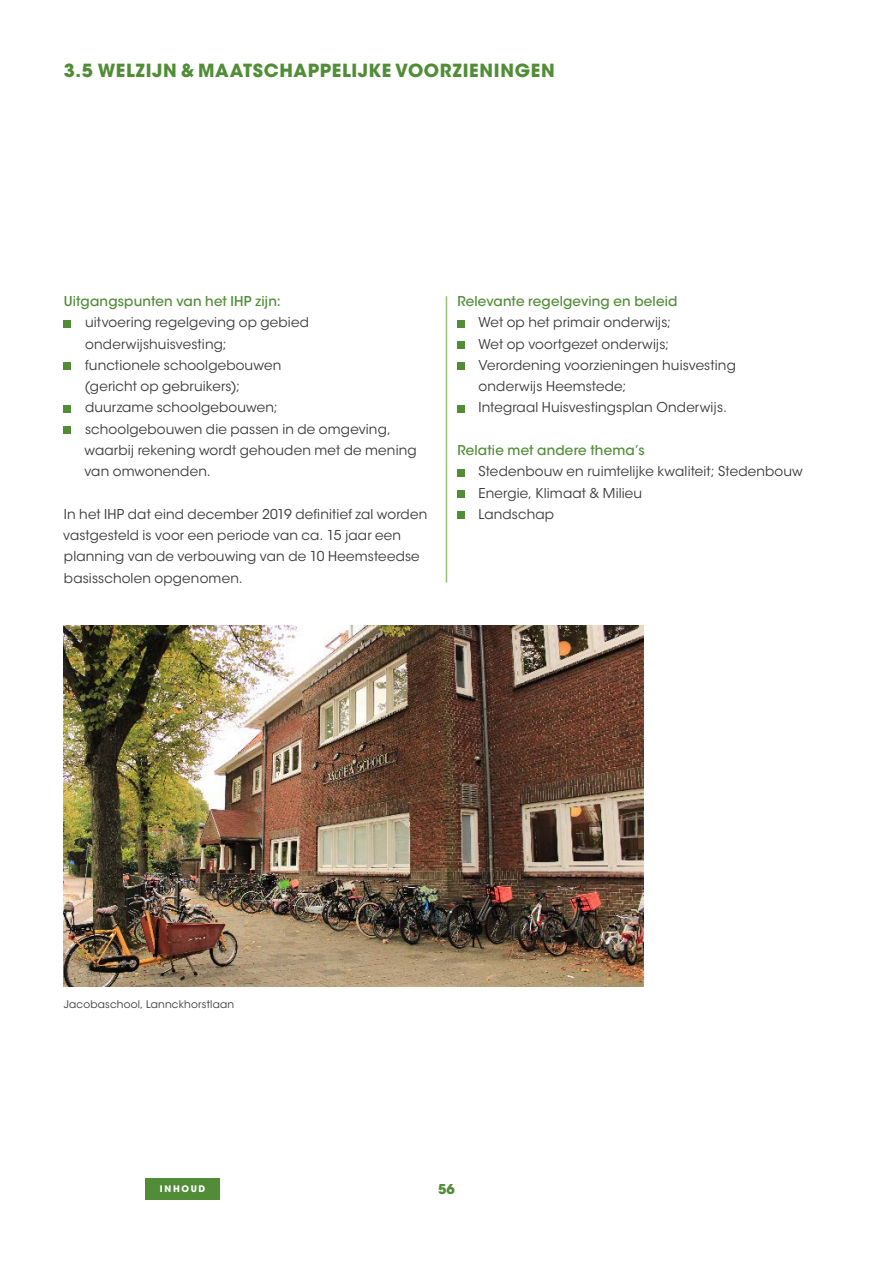
<style>
.page{position:relative;width:893px;height:1263px;background:#fff}
.page>*{position:absolute;margin:0;border:0;box-sizing:border-box;transform-origin:0 0}
.t1{font:700 18px "ITC Avant Garde Std";letter-spacing:.035em;color:#508d36}
.t2{font:13.5px/21.3px "ITC Avant Garde Std";letter-spacing:.01em;color:#393939}
.t3{font:500 13.5px "ITC Avant Garde Std";letter-spacing:.01em;color:#508d36}
.t4{font:700 13.5px "ITC Avant Garde Std";color:#508d36}
.t5{font:10.5px "ITC Avant Garde Std";letter-spacing:.02em;color:#393939}
.t6{font:700 9px "ITC Avant Garde Std";letter-spacing:.18em;color:#fff}
</style>
<div class="page">
<div style="left:145px;top:1178px;width:75px;height:21px;background:#508d36"></div>
<div style="left:64px;top:320px;width:7px;height:7px;background:#508d36"></div>
<div style="left:64px;top:363px;width:7px;height:7px;background:#508d36"></div>
<div style="left:64px;top:405px;width:7px;height:7px;background:#508d36"></div>
<div style="left:64px;top:426px;width:7px;height:8px;background:#508d36"></div>
<div style="left:457px;top:320px;width:7px;height:7px;background:#508d36"></div>
<div style="left:457px;top:341px;width:7px;height:8px;background:#508d36"></div>
<div style="left:457px;top:363px;width:7px;height:7px;background:#508d36"></div>
<div style="left:457px;top:405px;width:7px;height:7px;background:#508d36"></div>
<div style="left:457px;top:469px;width:7px;height:7px;background:#508d36"></div>
<div style="left:457px;top:490px;width:7px;height:7px;background:#508d36"></div>
<div style="left:457px;top:512px;width:7px;height:7px;background:#508d36"></div>
<hr style="left:446px;top:296px;width:1px;height:287px;background:#94c077">
<img style="left:64px;top:625px;width:579px;height:361px">
<h1 class="t1" style="left:64px;top:59px;width:492px">3.5 WELZIJN &amp; MAATSCHAPPELIJKE VOORZIENINGEN</h1>
<p class="t3" style="left:64px;top:293px;width:218px">Uitgangspunten van het IHP zijn:</p>
<p class="t2" style="left:84px;top:312px;width:334px">uitvoering regelgeving op gebied onderwijshuisvesting;<br>functionele schoolgebouwen<br>(gericht op gebruikers);<br>duurzame schoolgebouwen;<br>schoolgebouwen die passen in de omgeving, waarbij rekening wordt gehouden met de mening van omwonenden.</p>
<p class="t2" style="left:63px;top:503px;width:366px">In het IHP dat eind december 2019 definitief zal worden vastgesteld is voor een periode van ca. 15 jaar een planning van de verbouwing van de 10 Heemsteedse basisscholen opgenomen.</p>
<p class="t3" style="left:457px;top:293px;width:222px">Relevante regelgeving en beleid</p>
<p class="t2" style="left:478px;top:312px;width:259px">Wet op het primair onderwijs;<br>Wet op voortgezet onderwijs;<br>Verordening voorzieningen huisvesting onderwijs Heemstede;<br>Integraal Huisvestingsplan Onderwijs.</p>
<p class="t3" style="left:457px;top:442px;width:189px">Relatie met andere thema’s</p>
<p class="t2" style="left:478px;top:461px;width:326px">Stedenbouw en ruimtelijke kwaliteit; Stedenbouw<br>Energie, Klimaat &amp; Milieu<br>Landschap</p>
<p class="t5" style="left:64px;top:998px;width:172px">Jacobaschool, Lannckhorstlaan</p>
<p class="t6" style="left:160px;top:1183px;width:47px">INHOUD</p>
<p class="t4" style="left:438px;top:1180px;width:18px">56</p>
</div>
